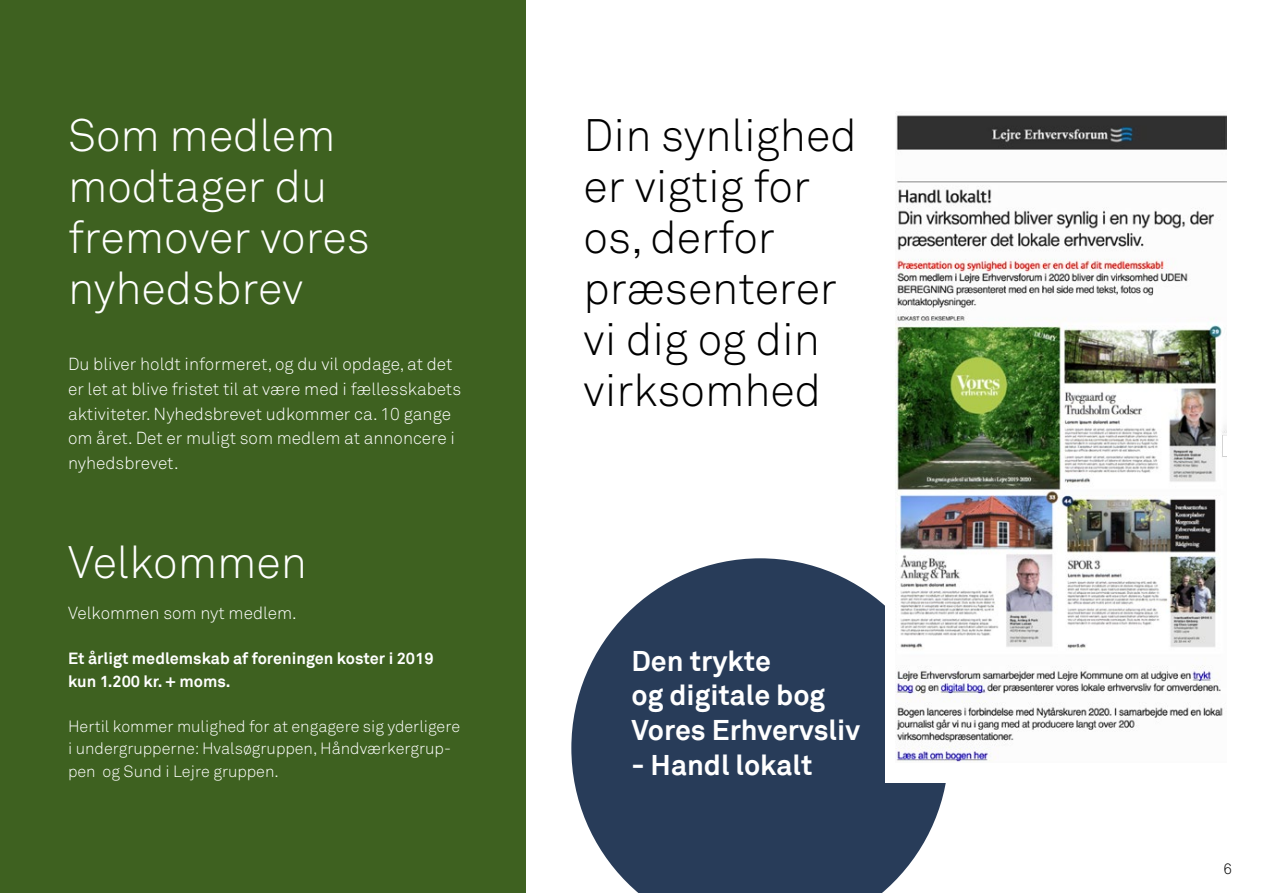
<style>
.page{position:relative;width:1263px;height:893px;background:#fff}
.page>*{position:absolute;margin:0;border:0;box-sizing:border-box;transform-origin:0 0}
.t1{font:300 45px/51px "Akkurat";color:#000}
.t2{font:300 45px/51px "Akkurat";color:#fff}
.t3{font:700 28.5px/34.5px "Akkurat";color:#fff}
.t4{font:300 17.25px/24.6px "Akkurat";color:#fff}
.t5{font:300 16.2px/22.5px "Akkurat";color:#fff}
.t6{font:700 16.2px/22.5px "Akkurat";color:#fff}
.t7{font:300 15px "Akkurat";color:#000}
</style>
<div class="page">
<div style="left:0;top:0;width:525px;height:893px;background:#3e6120"></div>
<svg style="left:571px;top:558px;width:375px;height:335px;background:#45566f"></svg>
<div style="left:885px;top:0;width:378px;height:782px;background:#fff"></div>
<img style="left:895px;top:115px;width:331px;height:647px">
<h1 class="t2" style="left:68px;top:111px;width:303px">Som medlem modtager du fremover vores nyhedsbrev</h1>
<p class="t4" style="left:68px;top:352px;width:395px">Du bliver holdt informeret, og du vil opdage, at det er let at blive fristet til at være med i fællesskabets aktiviteter. Nyhedsbrevet udkommer ca. 10 gange om året. Det er muligt som medlem at annoncere i nyhedsbrevet.</p>
<h1 class="t2" style="left:68px;top:537px;width:240px">Velkommen</h1>
<p class="t4" style="left:68px;top:601px;width:230px">Velkommen som nyt medlem.</p>
<p class="t6" style="left:68px;top:647px;width:367px">Et årligt medlemskab af foreningen koster i 2019 kun 1.200 kr. + moms.</p>
<p class="t5" style="left:68px;top:715px;width:394px">Hertil kommer mulighed for at engagere sig yderligere i undergrupperne: Hvalsøgruppen, Håndværkergrup&shy;pen og Sund i Lejre gruppen.</p>
<h1 class="t1" style="left:584px;top:111px;width:274px">Din synlighed er vigtig for os, derfor præsenterer vi dig og din virksomhed</h1>
<h2 class="t3" style="left:631px;top:644px;width:230px">Den trykte<br>og digitale bog<br>Vores Erhvervsliv</h2>
<h2 class="t3" style="left:631px;top:747px;width:183px">- Handl lokalt</h2>
<p class="t7" style="left:1224px;top:859px;width:10px">6</p>
</div>
